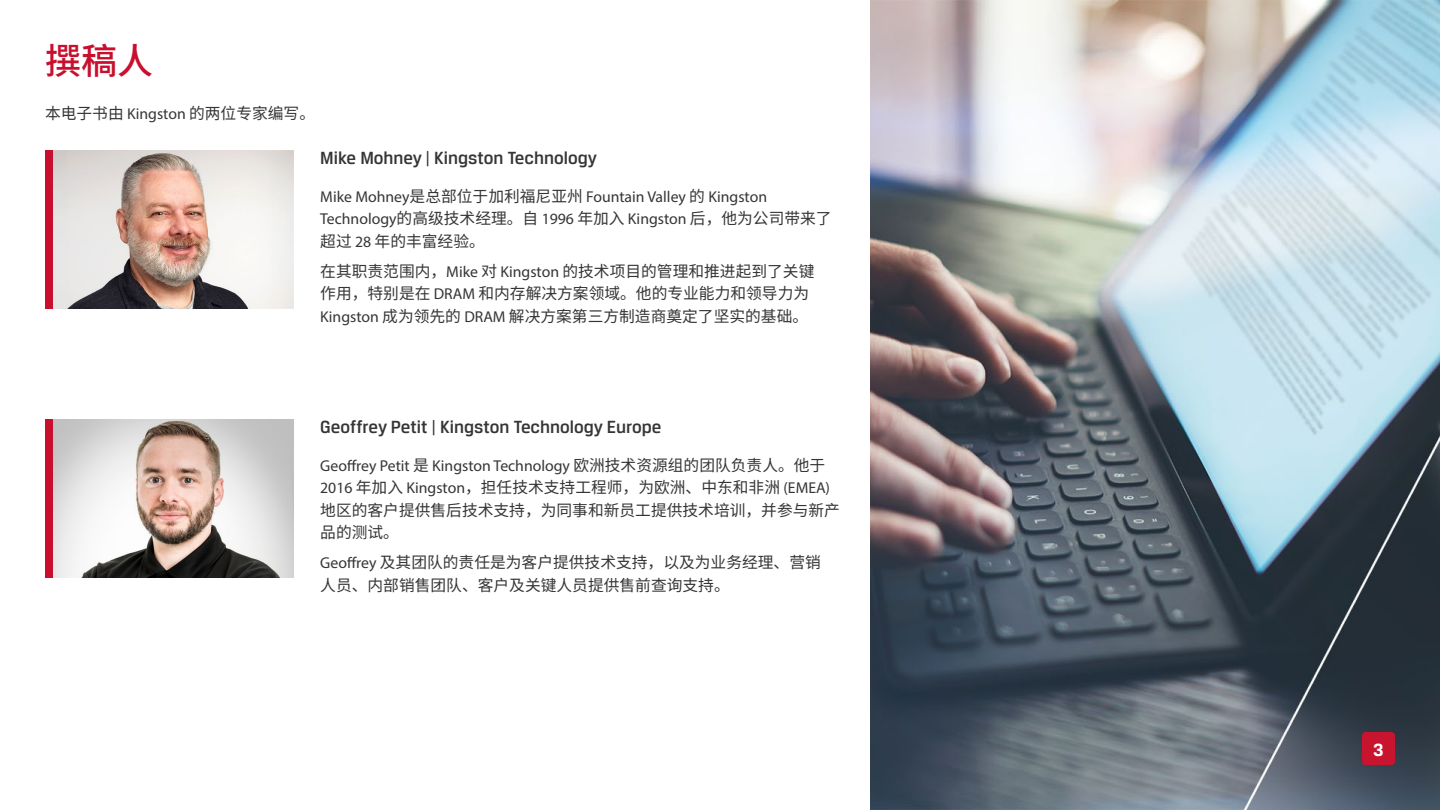
<style>
.page{position:relative;width:1440px;height:810px;background:#fff}
.page>*{position:absolute;margin:0;border:0;box-sizing:border-box;transform-origin:0 0}
.t1{font:500 36px "Noto Sans CJ Ksc";color:#c8102e}
.t2{font:500 18.75px "Breuer Text";color:#353535}
.t3{font:700 18.75px "Breuer Text";color:#fff}
.t4{font:15.75px/22.5px "Noto Sans CJ Ksc";color:#353535}
.t5{font:15.75px/22.5px "Myriad Pro";color:#353535}
.s1{font-family:"Myriad Pro"}
.s2{font-family:"Noto Sans CJ Ksc"}
</style>
<div class="page">
<img style="left:871px;top:0;width:569px;height:810px">
<div style="left:1362px;top:732px;width:33px;height:33px;background:#c91430;border-radius:4px"></div>
<img style="left:52px;top:150px;width:242px;height:158px">
<img style="left:52px;top:419px;width:242px;height:158px">
<div style="left:45px;top:419px;width:7px;height:158px;background:#c8102e"></div>
<div style="left:45px;top:150px;width:7px;height:158px;background:#c8102e"></div>
<h1 class="t1" style="left:45px;top:40px;width:109px">撰稿人</h1>
<p class="t4" style="left:45px;top:102px;width:272px">本电子书由 <span class="s1">Kingston</span> 的两位专家编写。</p>
<p class="t2" style="left:320px;top:148px;width:278px">Mike Mohney | Kingston Technology</p>
<p class="t5" style="left:320px;top:185px;width:513px">Mike Mohney<span class="s2">是总部位于加利福尼亚州</span> Fountain Valley <span class="s2">的</span> Kingston<br>Technology<span class="s2">的高级技术经理。自</span> 1996 <span class="s2">年加入</span> Kingston <span class="s2">后，他为公司带来了</span></p>
<p class="t4" style="left:320px;top:226px;width:496px;line-height:30px">超过 <span class="s1">28</span> 年的丰富经验。<br>在其职责范围内，<span class="s1">Mike</span> 对 <span class="s1">Kingston</span> 的技术项目的管理和推进起到了关键</p>
<p class="t4" style="left:320px;top:283px;width:490px">作用，特别是在 <span class="s1">DRAM</span> 和内存解决方案领域。他的专业能力和领导力为<br><span class="s1">Kingston</span> 成为领先的 <span class="s1">DRAM</span> 解决方案第三方制造商奠定了坚实的基础。</p>
<p class="t2" style="left:320px;top:417px;width:343px">Geoffrey Petit | Kingston Technology Europe</p>
<p class="t5" style="left:320px;top:454px;width:507px">Geoffrey Petit <span class="s2">是</span> Kingston Technology <span class="s2">欧洲技术资源组的团队负责人。他于</span></p>
<p class="t4" style="left:320px;top:477px;width:521px"><span class="s1">2016</span> 年加入 <span class="s1">Kingston</span>，担任技术支持工程师，为欧洲、中东和非洲 <span class="s1">(EMEA)</span>地区的客户提供售后技术支持，为同事和新员工提供技术培训，并参与新产品的测试。</p>
<p class="t4" style="left:320px;top:552px;width:502px"><span class="s1">Geoffrey</span> 及其团队的责任是为客户提供技术支持，以及为业务经理、营销人员、内部销售团队、客户及关键人员提供售前查询支持。</p>
<p class="t3" style="left:1373px;top:739px;width:12px">3</p>
</div>
